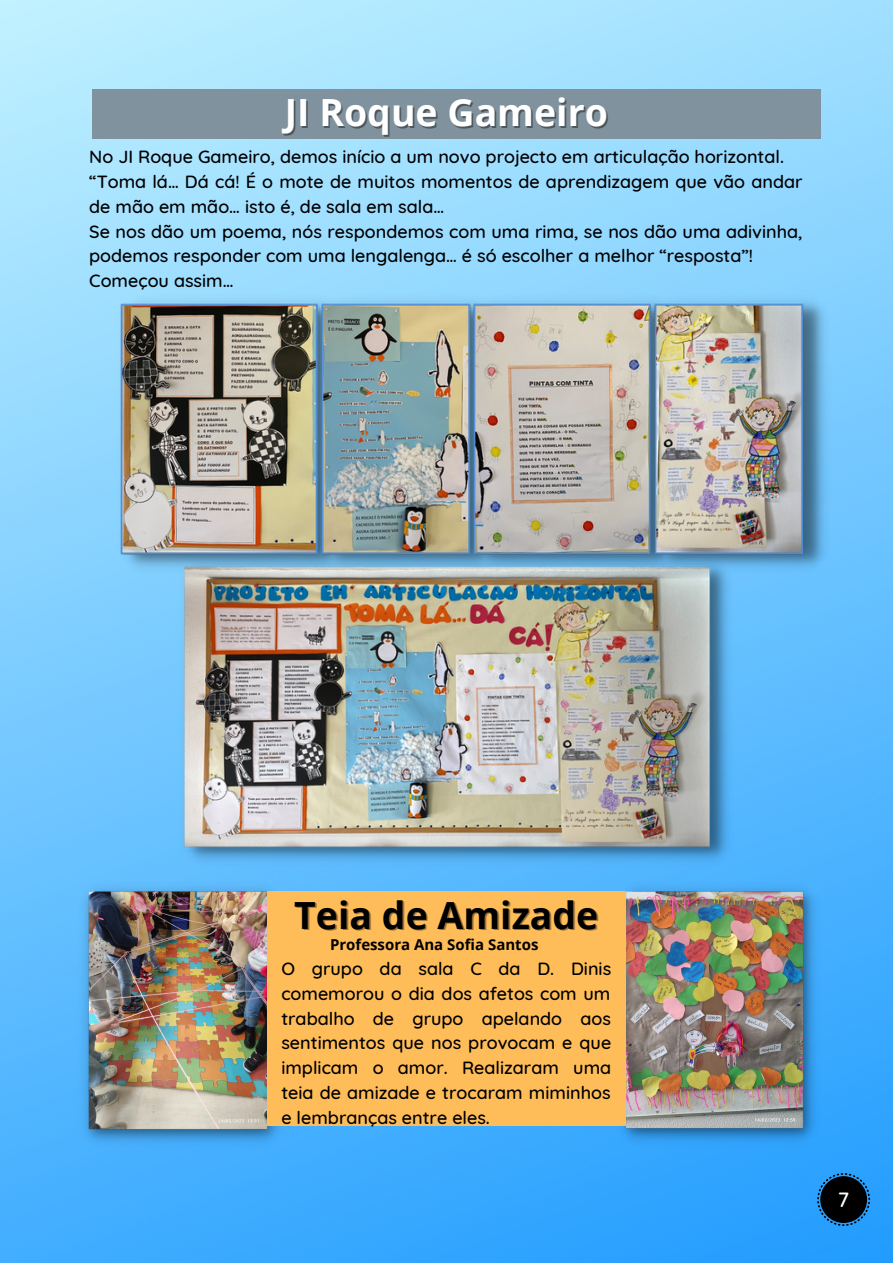
<style>
.page{position:relative;width:893px;height:1264px;background:#fff}
.page>*{position:absolute;margin:0;border:0;box-sizing:border-box;transform-origin:0 0}
.t1{font:700 37.5px "Open Sans";color:#fff}
.t2{font:700 37.5px "Open Sans";color:#000}
.t3{font:500 21px "Quicksand";color:#fff}
.t4{font:500 18px/24.8px "Quicksand";color:#000}
.t5{font:700 15px "Open Sans";color:#000}
</style>
<div class="page">
<img style="left:0;top:0;width:892px;height:1262px">
<img style="left:117px;top:292px;width:716px;height:284px">
<img style="left:179px;top:555px;width:555px;height:314px">
<img style="left:75px;top:878px;width:213px;height:273px">
<img style="left:614px;top:878px;width:207px;height:272px">
<div style="left:267px;top:891px;width:359px;height:235px;background:#ffbd59"></div>
<div style="left:92px;top:89px;width:728px;height:49px;background:#80929d"></div>
<svg style="left:817px;top:1173px;width:53px;height:52px"></svg>
<div style="left:820px;top:1176px;width:47px;height:46px;background:#000;border-radius:50%"></div>
<h1 class="t1" style="left:285px;top:86px;width:324px">JI Roque Gameiro</h1>
<p class="t4" style="left:89px;top:144px;width:714px">No JI Roque Gameiro, demos início a um novo projecto em articulação horizontal. “Toma lá… Dá cá! É o mote de muitos momentos de aprendizagem que vão andar de mão em mão… isto é, de sala em sala…<br>Se nos dão um poema, nós respondemos com uma rima, se nos dão uma adivinha, podemos responder com uma lengalenga… é só escolher a melhor “resposta”!<br>Começou assim…</p>
<h1 class="t2" style="left:294px;top:888px;width:305px">Teia de Amizade</h1>
<p class="t5" style="left:330px;top:934px;width:210px">Professora Ana Sofia Santos</p>
<p class="t4" style="left:281px;top:956px;width:331px;text-align:justify">O grupo da sala C da D. Dinis comemorou o dia dos afetos com um trabalho de grupo apelando aos sentimentos que nos provocam e que implicam o amor. Realizaram uma teia de amizade e trocaram miminhos e lembranças entre eles.</p>
<p class="t3" style="left:837px;top:1186px;width:13px">7</p>
</div>
